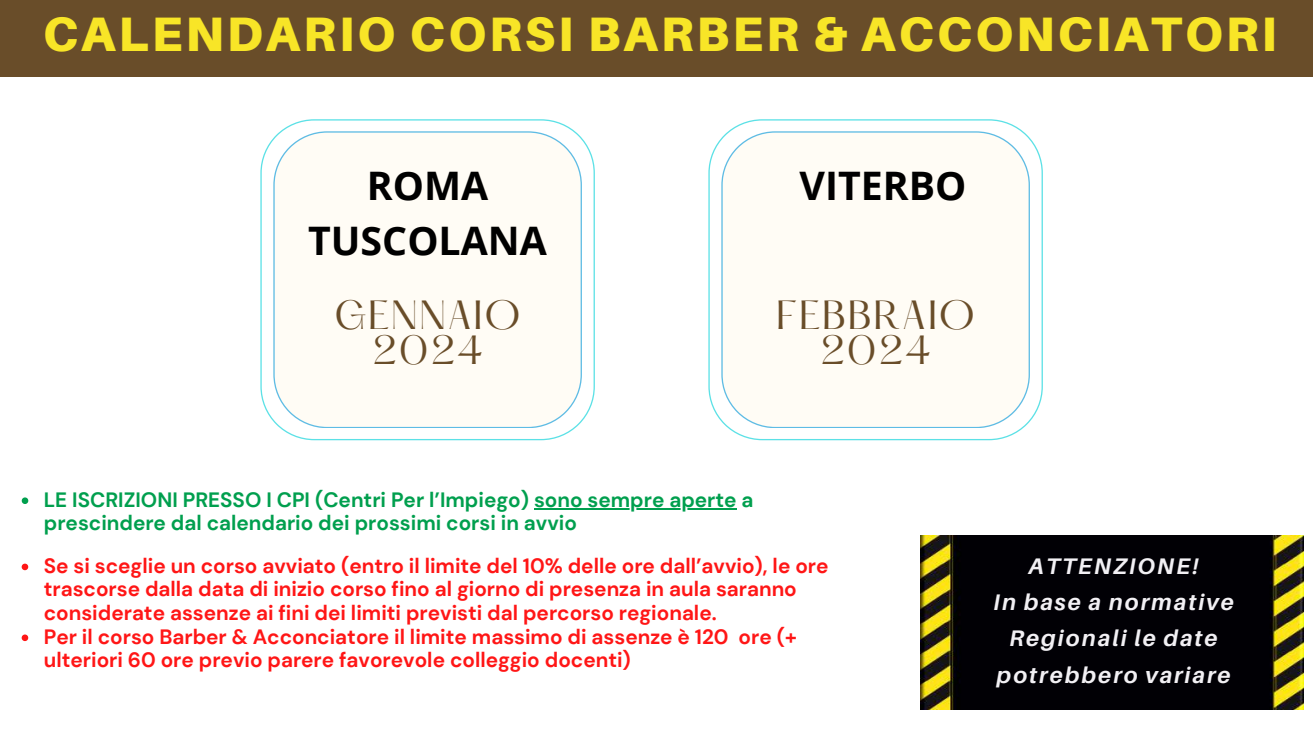
<style>
.page{position:relative;width:1313px;height:739px;background:#fff}
.page>*{position:absolute;margin:0;border:0;box-sizing:border-box;transform-origin:0 0}
.t1{font:900 48.3px "Aileron";letter-spacing:.06em;color:#f8e527}
.t2{font:700 39.38px/54.1px "Open Sans";color:#000;text-align:center}
.t3{font:35.7px/35.5px "Hatton";letter-spacing:.05em;color:#694d29;text-align:center}
.t4{font:italic 700 22.57px/36.1px "Aileron";letter-spacing:.09em;color:#f2f0f4;text-align:center}
.t5{font:700 20.82px/23.6px "DM Sans";color:#ff1616}
.t6{font:700 20.82px/23.6px "DM Sans";color:#009f4e}
</style>
<div class="page">
<div style="left:0;top:0;width:1312px;height:77px;background:#694d29"></div>
<img style="left:920px;top:535px;width:383px;height:174px">
<svg style="left:22px;top:564px;width:6px;height:6px"></svg>
<svg style="left:22px;top:634px;width:6px;height:7px"></svg>
<svg style="left:260px;top:119px;width:335px;height:321px"></svg>
<div style="left:273px;top:131px;width:309px;height:297px;background:#fffcf5"></div>
<svg style="left:708px;top:119px;width:334px;height:321px"></svg>
<div style="left:721px;top:131px;width:309px;height:297px;background:#fffcf5"></div>
<svg style="left:22px;top:497px;width:6px;height:7px"></svg>
<hr style="left:534px;top:508px;width:202px;height:1px;background:#009f4e">
<h1 class="t1" style="left:43px;top:4px;width:1235px">CALENDARIO CORSI BARBER &amp; ACCONCIATORI</h1>
<h2 class="t2" style="left:308px;top:158px;width:240px">ROMA<br>TUSCOLANA</h2>
<h3 class="t3" style="left:335px;top:301px;width:187px">GENNAIO<br>2024</h3>
<h2 class="t2" style="left:799px;top:158px;width:168px">VITERBO</h2>
<h3 class="t3" style="left:776px;top:301px;width:200px">FEBBRAIO<br>2024</h3>
<p class="t6" style="left:44px;top:488px;width:711px">LE ISCRIZIONI PRESSO I CPI (Centri Per l’Impiego) sono sempre aperte a prescindere dal calendario dei prossimi corsi in avvio</p>
<p class="t5" style="left:44px;top:554px;width:786px">Se si sceglie un corso avviato (entro il limite del 10% delle ore dall’avvio), le ore trascorse dalla data di inizio corso fino al giorno di presenza in aula saranno considerate assenze ai fini dei limiti previsti dal percorso regionale.<br>Per il corso Barber &amp; Acconciatore il limite massimo di assenze è 120 ore (+ ulteriori 60 ore previo parere favorevole colleggio docenti)</p>
<p class="t4" style="left:993px;top:548px;width:242px">ATTENZIONE!<br>In base a normative<br>Regionali le date potrebbero variare</p>
</div>
